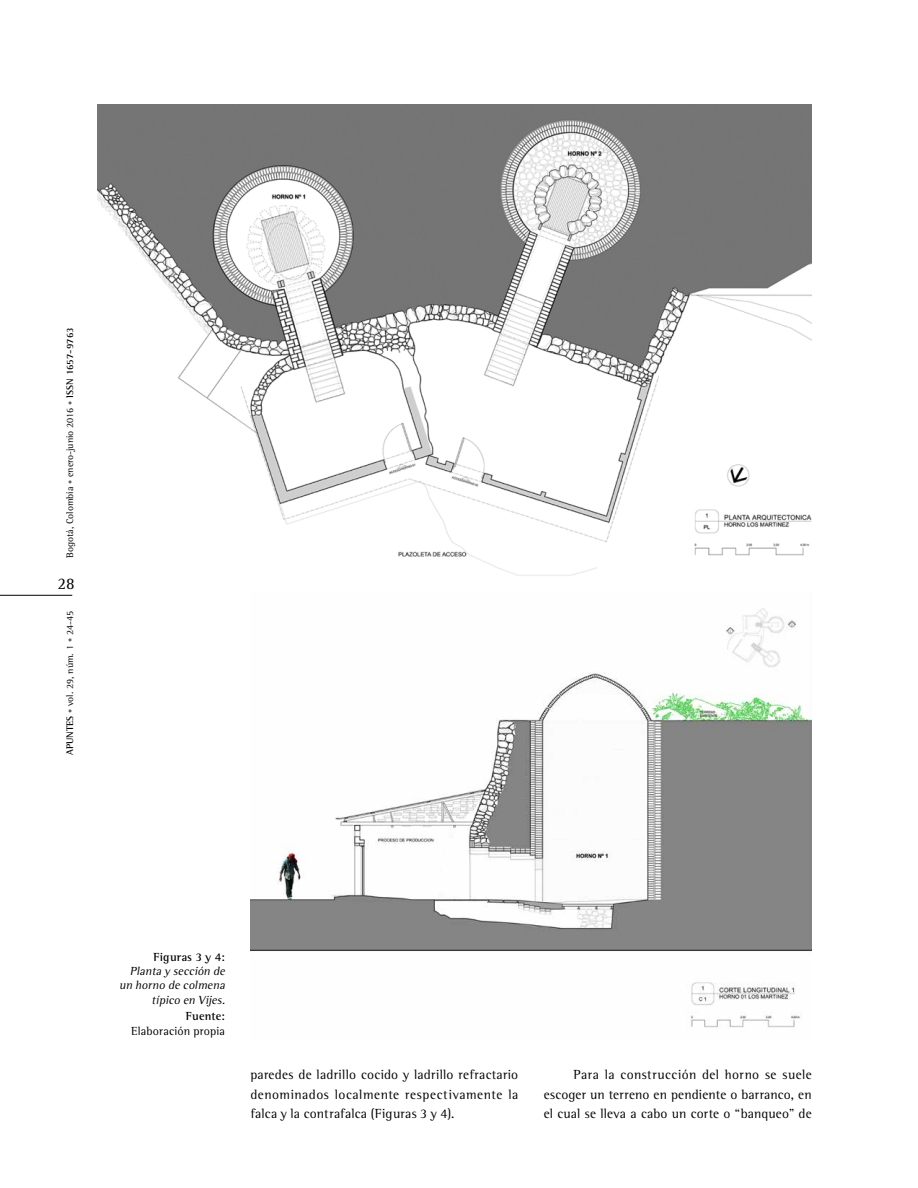
<style>
.page{position:relative;width:918px;height:1188px;background:#fff}
.page>*{position:absolute;margin:0;border:0;box-sizing:border-box;transform-origin:0 0}
.t1{font:16.5px "Agfa Rotis Semi Serif";color:#000}
.t2{font:13.5px/19.5px "Agfa Rotis Semi Serif";letter-spacing:.015em;color:#000;text-align:justify}
.t3{font:italic 12px/14.4px "Agfa Rotis Semi Serif";color:#000;text-align:right}
.t4{font:700 12px "Agfa Rotis Semi Serif";letter-spacing:.005em;color:#000}
.t5{font:12px "Agfa Rotis Semi Serif";letter-spacing:.01em;color:#000}
.t6{font:9.75px "Agfa Rotis Semi Serif";color:#000}
.s1{font-size:8.25px;color:#636466}
.s2{font-weight:700}
</style>
<div class="page">
<hr style="left:0;top:595px;width:72px;height:1px;background:#000">
<img style="left:98px;top:104px;width:714px;height:472px">
<img style="left:250px;top:608px;width:562px;height:420px">
<p class="t6" style="left:64px;top:558px;width:232px;rotate:-90deg">Bogotá, Colombia <span class="s1">•</span> enero-junio 2016 <span class="s1">•</span> <span class="s2">ISSN 1657-9763</span></p>
<p class="t1" style="left:58px;top:574px;width:18px">28</p>
<p class="t6" style="left:64px;top:755px;width:145px;rotate:-90deg"><span class="s2">APUNTES</span> <span class="s1">•</span> vol. 29, núm. 1 <span class="s1">•</span> 24-45</p>
<p class="t4" style="left:153px;top:949px;width:73px">Figuras 3 y 4:</p>
<p class="t3" style="left:119px;top:964px;width:110px">Planta y sección de un horno de colmena típico en Vijes.</p>
<p class="t4" style="left:186px;top:1009px;width:41px">Fuente:</p>
<p class="t5" style="left:131px;top:1024px;width:95px">Elaboración propia</p>
<p class="t2" style="left:250px;top:1065px;width:269px">paredes de ladrillo cocido y ladrillo refractario denominados localmente respectivamente la falca y la contrafalca (Figuras 3 y 4).</p>
<p class="t2" style="left:544px;top:1065px;width:269px;text-indent:30px">Para la construcción del horno se suele escoger un terreno en pendiente o barranco, en el cual se lleva a cabo un corte o “banqueo” de</p>
</div>
